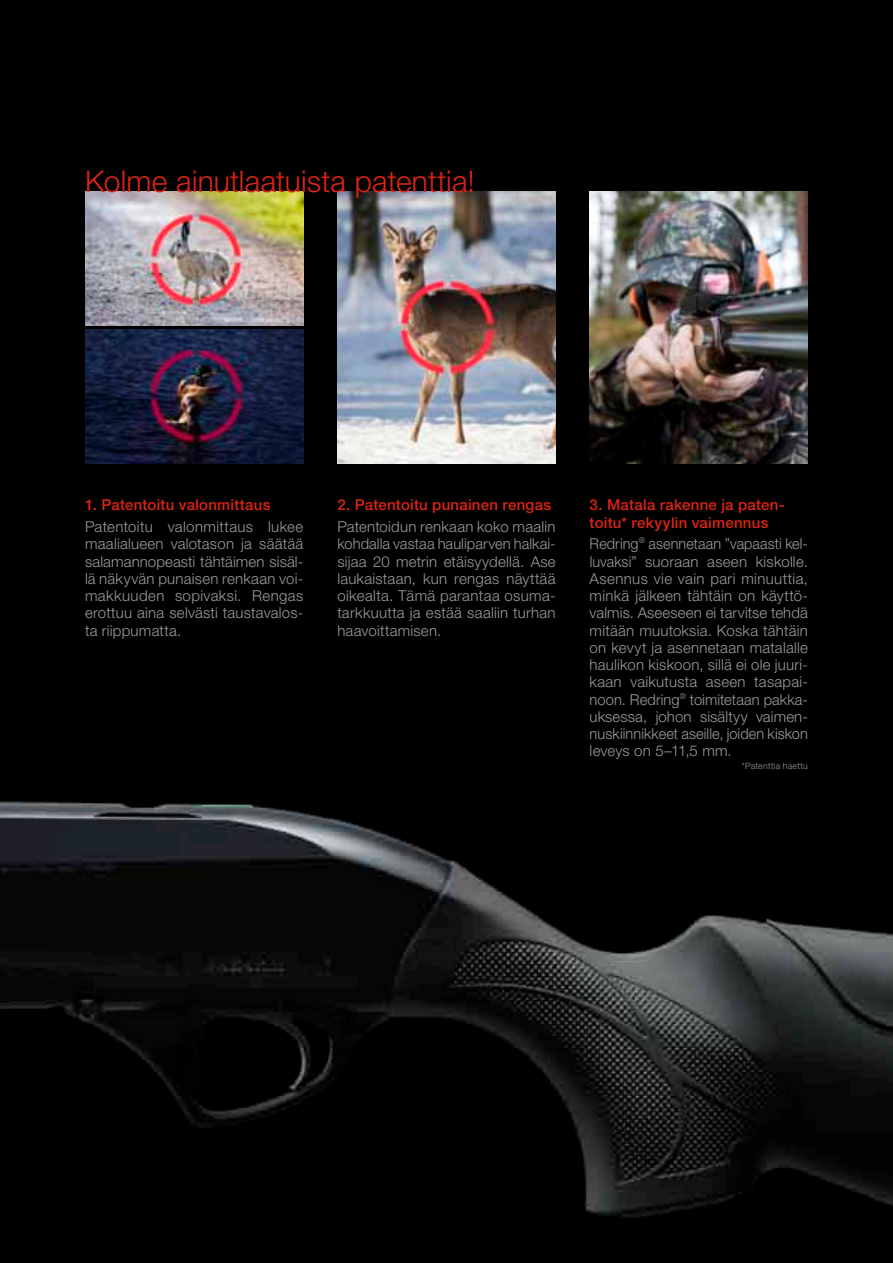
<style>
.page{position:relative;width:893px;height:1263px;background:#fff}
.page>*{position:absolute;margin:0;border:0;box-sizing:border-box;transform-origin:0 0}
.t1{font:300 30px "Helvetica Neue LT Std";letter-spacing:.005em;color:#dc2415}
.t2{font:300 15px/17.4px "Helvetica Neue LT Std";letter-spacing:.015em;color:#9c9c9c;text-align:justify}
.t3{font:300 15px/17.2px "Helvetica Neue LT Std";letter-spacing:.015em;color:#9c9c9c;text-align:justify;scale:.96 1}
.t4{font:500 15px/17.2px "Helvetica Neue LT Std";letter-spacing:.015em;color:#dc2415}
.t5{font:300 8.7px "Helvetica Neue LT Std";letter-spacing:.025em;color:#9c9c9c}
</style>
<div class="page">
<img style="left:0;top:0;width:893px;height:1263px">
<img style="left:85px;top:191px;width:218px;height:134px">
<img style="left:85px;top:330px;width:218px;height:133px">
<img style="left:337px;top:191px;width:219px;height:272px">
<img style="left:590px;top:191px;width:218px;height:272px">
<h1 class="t1" style="left:85px;top:162px;width:391px">Kolme ainutlaatuista patenttia!</h1>
<p class="t4" style="left:85px;top:496px;width:187px">1. Patentoitu valonmittaus</p>
<p class="t2" style="left:85px;top:518px;width:220px">Patentoitu valonmittaus lukee maalialueen valotason ja säätää salamannopeasti tähtäimen sisäl&shy;lä näkyvän punaisen renkaan voi&shy;makkuuden sopivaksi. Rengas erottuu aina selvästi taustavalos&shy;ta riippumatta.</p>
<p class="t4" style="left:337px;top:496px;width:215px">2. Patentoitu punainen rengas</p>
<p class="t2" style="left:337px;top:518px;width:220px">Patentoidun renkaan koko maalin kohdalla vastaa hauliparven halkai&shy;sijaa 20 metrin etäisyydellä. Ase laukaistaan, kun rengas näyttää oikealta. Tämä parantaa osuma&shy;tarkkuutta ja estää saaliin turhan haavoittamisen.</p>
<p class="t4" style="left:590px;top:496px;width:196px">3. Matala rakenne ja paten&shy;toitu* rekyylin vaimennus</p>
<p class="t3" style="left:590px;top:535px;width:229px">Redring<sup>®</sup> asennetaan ”vapaasti kel&shy;luvaksi” suoraan aseen kiskolle.<br>Asennus vie vain pari minuuttia, minkä jälkeen tähtäin on käyttö&shy;valmis. Aseeseen ei tarvitse tehdä mitään muutoksia. Koska tähtäin on kevyt ja asennetaan matalalle haulikon kiskoon, sillä ei ole juuri&shy;kaan vaikutusta aseen tasapai&shy;noon. Redring<sup>®</sup> toimitetaan pakka&shy;uksessa, johon sisältyy vaimen&shy;nuskiinnikkeet aseille, joiden kiskon leveys on 5–11,5 mm.</p>
<p class="t5" style="left:742px;top:760px;width:68px">*Patenttia haettu</p>
</div>
